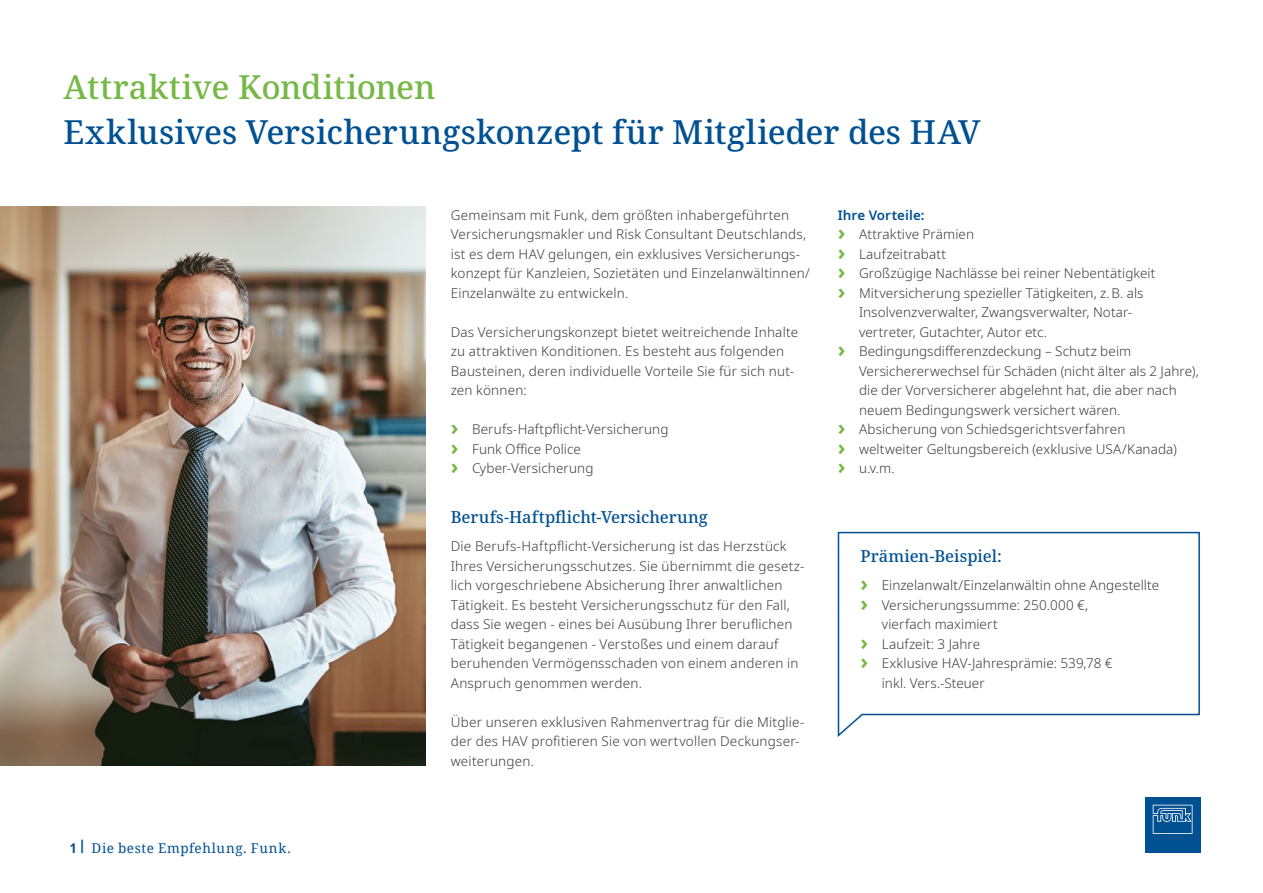
<style>
.page{position:relative;width:1263px;height:893px;background:#fff}
.page>*{position:absolute;margin:0;border:0;box-sizing:border-box;transform-origin:0 0}
.t1{font:500 33px "Noto Serif";color:#005092}
.t2{font:500 33px "Noto Serif";letter-spacing:-.005em;color:#75b845}
.t3{font:500 16.5px "Noto Serif";color:#005092}
.t4{font:300 13.5px/19.5px "Noto Sans";letter-spacing:.015em;color:#3c3c3b}
.t5{font:13.5px "Noto Serif";letter-spacing:.045em;color:#005092}
.t6{font:600 13.5px "Noto Sans";letter-spacing:.005em;color:#005092}
.s1{font-family:"Noto Sans";font-weight:700;font-stretch:condensed}
.s2{font-weight:700;font-size:21px;color:#75b845}
</style>
<div class="page">
<div style="left:1145px;top:797px;width:55px;height:56px;background:#005092"></div>
<svg style="left:1153px;top:805px;width:39px;height:29px"></svg>
<img style="left:0;top:207px;width:425px;height:558px">
<svg style="left:837px;top:531px;width:363px;height:206px"></svg>
<h1 class="t2" style="left:64px;top:64px;width:373px">Attraktive Konditionen</h1>
<h1 class="t1" style="left:64px;top:109px;width:918px">Exklusives Versicherungskonzept für Mitglieder des HAV</h1>
<p class="t5" style="left:70px;top:839px;width:222px"><span class="s1">1 </span><sup>|</sup> Die beste Empfehlung. Funk.</p>
<p class="t4" style="left:451px;top:205px;width:361px">Gemeinsam mit Funk, dem größten inhabergeführten Versicherungsmakler und Risk Consultant Deutschlands, ist es dem HAV gelungen, ein exklusives Versicherungs&shy;konzept für Kanzleien, Sozietäten und Einzelanwältinnen/ Einzelanwälte zu entwickeln.</p>
<p class="t4" style="left:451px;top:322px;width:349px">Das Versicherungskonzept bietet weitreichende Inhalte zu attraktiven Konditionen. Es besteht aus folgenden Bausteinen, deren individuelle Vorteile Sie für sich nut&shy;zen können:</p>
<p class="t4" style="left:451px;top:420px;width:219px"><span class="s2">›</span> Berufs-Haftpflicht-Versicherung <span class="s2">›</span> Funk Office Police<br><span class="s2">›</span> Cyber-Versicherung</p>
<p class="t3" style="left:451px;top:505px;width:259px">Berufs-Haftpflicht-Versicherung</p>
<p class="t4" style="left:451px;top:537px;width:355px">Die Berufs-Haftpflicht-Versicherung ist das Herzstück Ihres Versicherungsschutzes. Sie übernimmt die gesetz&shy;lich vorgeschriebene Absicherung Ihrer anwaltlichen Tätigkeit. Es besteht Versicherungsschutz für den Fall, dass Sie wegen - eines bei Ausübung Ihrer beruflichen Tätigkeit begangenen - Verstoßes und einem darauf beruhenden Vermögensschaden von einem anderen in Anspruch genommen werden.</p>
<p class="t4" style="left:451px;top:712px;width:355px">Über unseren exklusiven Rahmenvertrag für die Mitglie&shy;der des HAV profitieren Sie von wertvollen Deckungser&shy;weiterungen.</p>
<p class="t6" style="left:838px;top:205px;width:88px">Ihre Vorteile:</p>
<p class="t4" style="left:838px;top:225px;width:138px"><span class="s2">›</span> Attraktive Prämien</p>
<p class="t4" style="left:838px;top:244px;width:110px"><span class="s2">›</span> Laufzeitrabatt</p>
<p class="t4" style="left:838px;top:264px;width:319px"><span class="s2">›</span> Großzügige Nachlässe bei reiner Nebentätigkeit</p>
<p class="t4" style="left:838px;top:283px;width:307px"><span class="s2">›</span> Mitversicherung spezieller Tätigkeiten, z.B. als</p>
<p class="t4" style="left:859px;top:303px;width:275px">Insolvenzverwalter, Zwangsverwalter, Notar-</p>
<p class="t4" style="left:859px;top:322px;width:189px">vertreter, Gutachter, Autor etc.</p>
<p class="t4" style="left:838px;top:342px;width:295px"><span class="s2">›</span> Bedingungsdifferenzdeckung – Schutz beim</p>
<p class="t4" style="left:859px;top:361px;width:341px">Versichererwechsel für Schäden (nicht älter als 2 Jahre),</p>
<p class="t4" style="left:859px;top:381px;width:319px">die der Vorversicherer abgelehnt hat, die aber nach</p>
<p class="t4" style="left:859px;top:400px;width:263px">neuem Bedingungswerk versichert wären.</p>
<p class="t4" style="left:838px;top:420px;width:289px"><span class="s2">›</span> Absicherung von Schiedsgerichtsverfahren</p>
<p class="t4" style="left:838px;top:439px;width:341px"><span class="s2">›</span> weltweiter Geltungsbereich (exklusive USA/Kanada)</p>
<p class="t4" style="left:838px;top:459px;width:58px"><span class="s2">›</span> u.v.m.</p>
<p class="t3" style="left:860px;top:544px;width:143px">Prämien-Beispiel:</p>
<p class="t4" style="left:860px;top:576px;width:300px"><span class="s2">›</span> Einzelanwalt/Einzelanwältin ohne Angestellte</p>
<p class="t4" style="left:860px;top:595px;width:229px"><span class="s2">›</span> Versicherungssumme: 250.000 €,</p>
<p class="t4" style="left:882px;top:615px;width:117px">vierfach maximiert</p>
<p class="t4" style="left:860px;top:634px;width:121px"><span class="s2">›</span> Laufzeit: 3 Jahre</p>
<p class="t4" style="left:860px;top:654px;width:254px"><span class="s2">›</span> Exklusive HAV-Jahresprämie: 539,78 €</p>
<p class="t4" style="left:882px;top:673px;width:105px">inkl. Vers.-Steuer</p>
</div>
